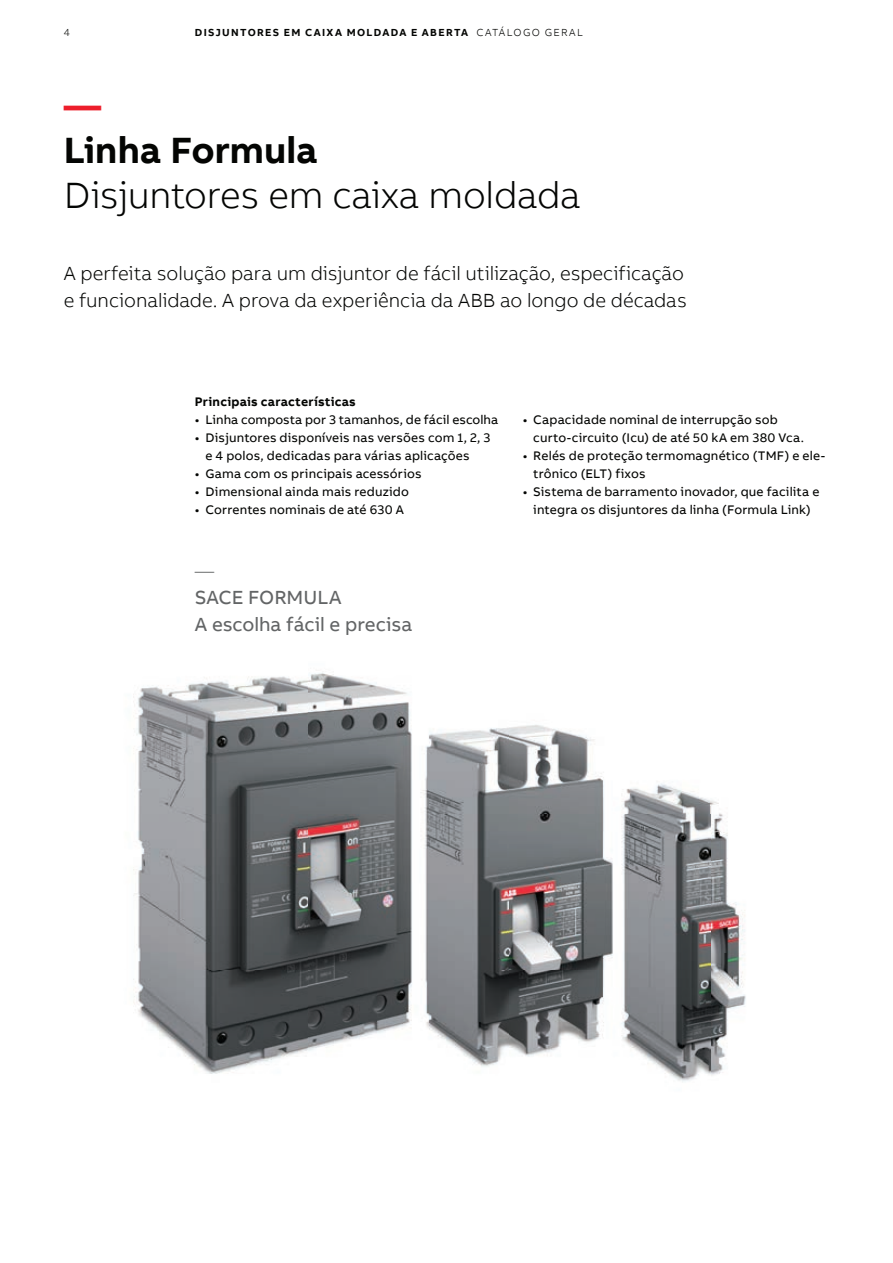
<style>
.page{position:relative;width:893px;height:1263px;background:#fff}
.page>*{position:absolute;margin:0;border:0;box-sizing:border-box;transform-origin:0 0}
.t1{font:300 37.5px "AB Bvoice";letter-spacing:-.01em;color:#040503}
.t2{font:700 37.5px "AB Bvoice";color:#040503}
.t3{font:700 37.5px "AB Bvoice";color:#ed1e2b}
.t4{font:300 19.5px/27px "AB Bvoice";letter-spacing:-.005em;color:#040503}
.t5{font:19.5px/27px "AB Bvoice";color:#636566}
.t6{font:300 19.5px "AB Bvoice";color:#636566}
.t7{font:12.75px/18px "AB Bvoice";letter-spacing:.015em;color:#040503}
.t8{font:700 12.75px "AB Bvoice";letter-spacing:.02em;color:#040503}
.t9{font:700 10.5px "AB Bvoice";letter-spacing:.13em;color:#040503}
.t10{font:300 10.5px "AB Bvoice";color:#040503}
.s1{font-weight:300}
</style>
<div class="page">
<img style="left:133px;top:673px;width:613px;height:409px">
<p class="t10" style="left:64px;top:26px;width:8px">4</p>
<p class="t9" style="left:195px;top:25px;width:390px">DISJUNTORES EM CAIXA MOLDADA E ABERTA <span class="s1">CATÁLOGO GERAL</span></p>
<h1 class="t3" style="left:64px;top:81px;width:39px">—</h1>
<h1 class="t2" style="left:64px;top:126px;width:256px">Linha Formula</h1>
<h1 class="t1" style="left:64px;top:173px;width:518px">Disjuntores em caixa moldada</h1>
<h2 class="t4" style="left:64px;top:260px;width:625px">A perfeita solução para um disjuntor de fácil utilização, especificação e funcionalidade. A prova da experiência da ABB ao longo de décadas</h2>
<p class="t8" style="left:195px;top:393px;width:163px">Principais características</p>
<p class="t7" style="left:195px;top:411px;width:305px">• Linha composta por 3 tamanhos, de fácil escolha</p>
<p class="t7" style="left:206px;top:429px;width:287px;text-indent:-11px">• Disjuntores disponíveis nas versões com 1, 2, 3 e 4 polos, dedicadas para várias aplicações</p>
<p class="t7" style="left:195px;top:465px;width:228px">• Gama com os principais acessórios</p>
<p class="t7" style="left:195px;top:483px;width:216px">• Dimensional ainda mais reduzido</p>
<p class="t7" style="left:195px;top:501px;width:211px">• Correntes nominais de até 630 A</p>
<h2 class="t6" style="left:195px;top:559px;width:21px">—</h2>
<h2 class="t5" style="left:195px;top:584px;width:219px">SACE FORMULA<br>A escolha fácil e precisa</h2>
<p class="t7" style="left:533px;top:411px;width:272px;text-indent:-11px">• Capacidade nominal de interrupção sob curto-circuito (Icu) de até 50 kA em 380 Vca.</p>
<p class="t7" style="left:533px;top:447px;width:293px;text-indent:-11px">• Relés de proteção termomagnético (TMF) e ele&shy;trônico (ELT) fixos</p>
<p class="t7" style="left:523px;top:483px;width:298px;text-align:center">• Sistema de barramento inovador, que facilita e integra os disjuntores da linha (Formula Link)</p>
</div>
